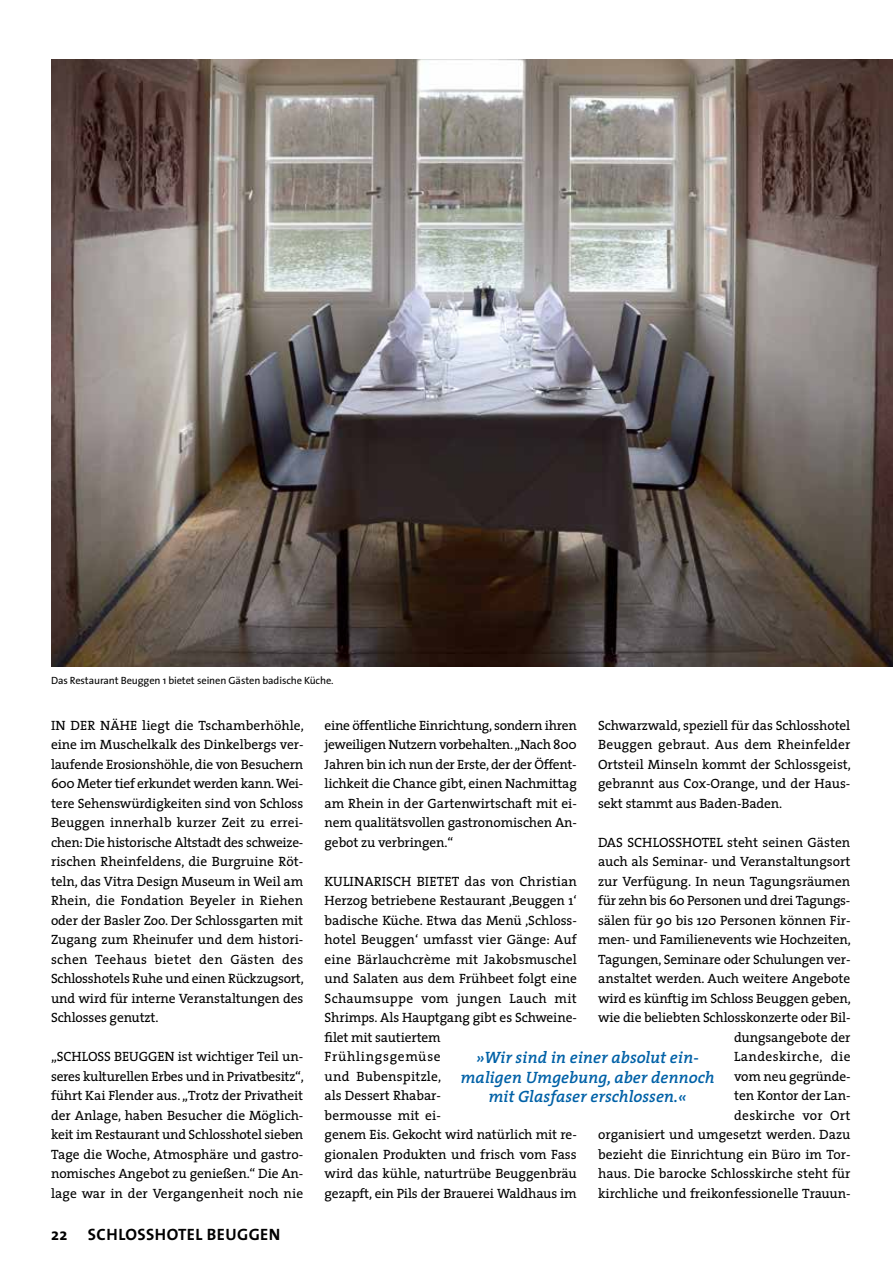
<style>
.page{position:relative;width:893px;height:1263px;background:#fff}
.page>*{position:absolute;margin:0;border:0;box-sizing:border-box;transform-origin:0 0}
.t1{font:italic 600 16.5px/19.5px "The Serif";color:#0061a7;text-align:center}
.t2{font:700 16.5px "The Sans";letter-spacing:.025em;color:#000}
.t3{font:13.5px/19.5px "The Serif";letter-spacing:-.005em;color:#000;text-align:justify}
.t4{font:10.5px "The Sans";letter-spacing:-.01em;color:#000}
</style>
<div class="page">
<img style="left:51px;top:60px;width:842px;height:606px">
<p class="t4" style="left:51px;top:671px;width:284px">Das Restaurant Beuggen 1 bietet seinen Gästen badische Küche.</p>
<p class="t3" style="left:51px;top:715px;width:254px">IN DER NÄHE liegt die Tschamberhöhle, eine im Muschelkalk des Dinkelbergs ver&shy;laufende Erosionshöhle, die von Besuchern 600 Meter tief erkundet werden kann. Wei&shy;tere Sehenswürdigkeiten sind von Schloss Beuggen innerhalb kurzer Zeit zu errei&shy;chen: Die historische Altstadt des schweize&shy;rischen Rheinfeldens, die Burgruine Röt&shy;teln, das Vitra Design Museum in Weil am Rhein, die Fondation Beyeler in Riehen oder der Basler Zoo. Der Schlossgarten mit Zugang zum Rheinufer und dem histori&shy;schen Teehaus bietet den Gästen des Schlosshotels Ruhe und einen Rückzugsort, und wird für interne Veranstaltungen des Schlosses genutzt.</p>
<p class="t3" style="left:51px;top:1047px;width:254px">„SCHLOSS BEUGGEN ist wichtiger Teil un&shy;seres kulturellen Erbes und in Privatbesitz“, führt Kai Flender aus. „Trotz der Privatheit der Anlage, haben Besucher die Möglich&shy;keit im Restaurant und Schlosshotel sieben Tage die Woche, Atmosphäre und gastro&shy;nomisches Angebot zu genießen.“ Die An&shy;lage war in der Vergangenheit noch nie</p>
<p class="t2" style="left:51px;top:1221px;width:231px">22 SCHLOSSHOTEL BEUGGEN</p>
<p class="t3" style="left:598px;top:715px;width:254px">Schwarzwald, speziell für das Schlosshotel Beuggen gebraut. Aus dem Rheinfelder Ortsteil Minseln kommt der Schlossgeist, gebrannt aus Cox-Orange, und der Haus&shy;sekt stammt aus Baden-Baden.</p>
<p class="t3" style="left:598px;top:832px;width:254px;text-align:right">DAS SCHLOSSHOTEL steht seinen Gästen auch als Seminar- und Veranstaltungsort zur Verfügung. In neun Tagungsräumen für zehn bis 60 Personen und drei Tagungs&shy;sälen für 90 bis 120 Personen können Fir&shy;men- und Familienevents wie Hochzeiten, Tagungen, Seminare oder Schulungen ver&shy;anstaltet werden. Auch weitere Angebote wird es künftig im Schloss Beuggen geben, wie die beliebten Schlosskonzerte oder Bil&shy;dungsangebote der<br>Landeskirche, die<br>vom neu gegründe-<br>ten Kontor der Lan-<br>deskirche vor Ort<br>organisiert und umgesetzt werden. Dazu bezieht die Einrichtung ein Büro im Tor&shy;haus. Die barocke Schlosskirche steht für kirchliche und freikonfessionelle Trauun-</p>
<p class="t3" style="left:325px;top:715px;width:254px">eine öffentliche Einrichtung, sondern ihren jeweiligen Nutzern vorbehalten. „Nach 800<br>Jahren bin ich nun der Erste, der der Öffent&shy;lichkeit die Chance gibt, einen Nachmittag am Rhein in der Gartenwirtschaft mit ei&shy;nem qualitätsvollen gastronomischen An&shy;gebot zu verbringen.“</p>
<p class="t3" style="left:325px;top:871px;width:254px;text-align:left">KULINARISCH BIETET das von Christian Herzog betriebene Restaurant ‚Beuggen 1‘ badische Küche. Etwa das Menü ‚Schloss&shy;hotel Beuggen‘ umfasst vier Gänge: Auf eine Bärlauchcrème mit Jakobsmuschel und Salaten aus dem Frühbeet folgt eine Schaumsuppe vom jungen Lauch mit Shrimps. Als Hauptgang gibt es Schweine&shy;filet mit sautiertem<br>Frühlingsgemüse<br>und Bubenspitzle,<br>als Dessert Rhabar-<br>bermousse mit ei-<br>genem Eis. Gekocht wird natürlich mit re&shy;gionalen Produkten und frisch vom Fass wird das kühle, naturtrübe Beuggenbräu gezapft, ein Pils der Brauerei Waldhaus im</p>
<p class="t1" style="left:460px;top:1047px;width:256px">»Wir sind in einer absolut ein&shy;maligen Umgebung, aber dennoch mit Glasfaser erschlossen.«</p>
</div>
